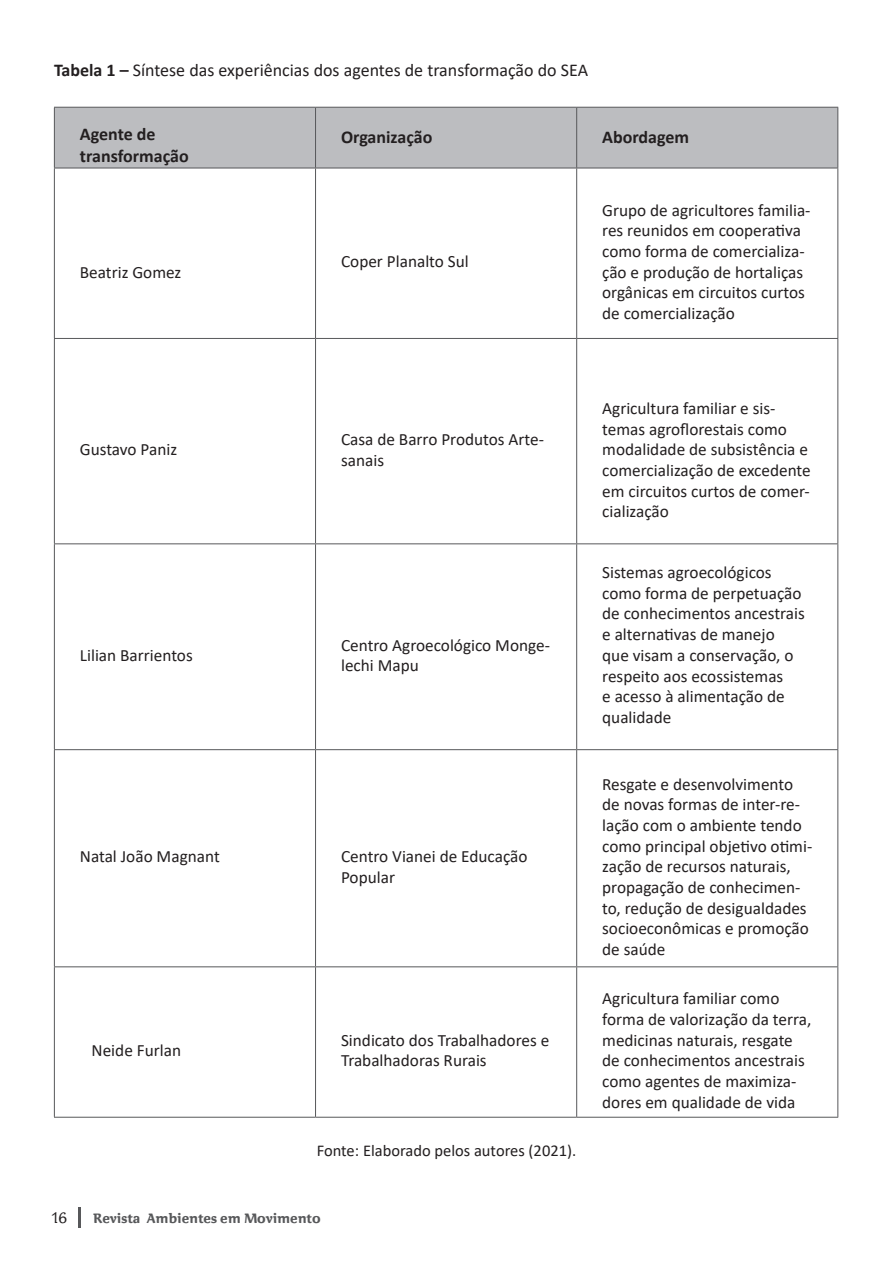
<style>
.page{position:relative;width:893px;height:1263px;background:#fff}
.page>*{position:absolute;margin:0;border:0;box-sizing:border-box;transform-origin:0 0}
.texto-artigos{font:18px "Calibri";color:#231f20}
.texto-artigos-2{font:700 18px "Calibri";color:#231f20}
.texto-artigos-3{font:17.25px/20.7px "Calibri";color:#231f20}
.texto-artigos-4{font:16.5px "Calibri";color:#231f20}
.t1{font:15px "Carrefour Patin";color:#231f20}
.t2{font:700 13.5px "Carrefour Metis";color:#57585a}
.s1{font-weight:700}
</style>
<div class="page">
<hr style="left:79px;top:1207px;width:2px;height:20px;background:#57585a">
<div style="left:55px;top:108px;width:782px;height:60px;background:#bcbdc0"></div>
<hr style="left:54px;top:107px;width:262px;height:1px;background:#57585a">
<hr style="left:54px;top:108px;width:1px;height:60px;background:#57585a">
<hr style="left:316px;top:107px;width:261px;height:1px;background:#57585a">
<hr style="left:315px;top:108px;width:1px;height:60px;background:#57585a">
<hr style="left:577px;top:107px;width:261px;height:1px;background:#57585a">
<hr style="left:576px;top:108px;width:1px;height:60px;background:#57585a">
<hr style="left:837px;top:108px;width:1px;height:60px;background:#57585a">
<hr style="left:54px;top:168px;width:262px;height:1px;background:#57585a">
<hr style="left:316px;top:168px;width:261px;height:1px;background:#57585a">
<hr style="left:577px;top:168px;width:261px;height:1px;background:#57585a">
<hr style="left:54px;top:168px;width:1px;height:170px;background:#57585a">
<hr style="left:315px;top:168px;width:1px;height:170px;background:#57585a">
<hr style="left:576px;top:168px;width:1px;height:170px;background:#57585a">
<hr style="left:837px;top:168px;width:1px;height:170px;background:#57585a">
<hr style="left:54px;top:338px;width:262px;height:1px;background:#57585a">
<hr style="left:54px;top:339px;width:1px;height:204px;background:#57585a">
<hr style="left:316px;top:338px;width:261px;height:1px;background:#57585a">
<hr style="left:315px;top:339px;width:1px;height:204px;background:#57585a">
<hr style="left:577px;top:338px;width:261px;height:1px;background:#57585a">
<hr style="left:576px;top:339px;width:1px;height:204px;background:#57585a">
<hr style="left:837px;top:339px;width:1px;height:204px;background:#57585a">
<hr style="left:54px;top:543px;width:262px;height:1px;background:#57585a">
<hr style="left:54px;top:544px;width:1px;height:205px;background:#57585a">
<hr style="left:316px;top:543px;width:261px;height:1px;background:#57585a">
<hr style="left:315px;top:544px;width:1px;height:205px;background:#57585a">
<hr style="left:577px;top:543px;width:261px;height:1px;background:#57585a">
<hr style="left:576px;top:544px;width:1px;height:205px;background:#57585a">
<hr style="left:837px;top:544px;width:1px;height:205px;background:#57585a">
<hr style="left:54px;top:749px;width:262px;height:1px;background:#57585a">
<hr style="left:54px;top:750px;width:1px;height:216px;background:#57585a">
<hr style="left:316px;top:749px;width:261px;height:1px;background:#57585a">
<hr style="left:315px;top:750px;width:1px;height:216px;background:#57585a">
<hr style="left:577px;top:749px;width:261px;height:1px;background:#57585a">
<hr style="left:576px;top:750px;width:1px;height:216px;background:#57585a">
<hr style="left:837px;top:750px;width:1px;height:216px;background:#57585a">
<hr style="left:315px;top:967px;width:1px;height:150px;background:#57585a">
<hr style="left:576px;top:967px;width:1px;height:150px;background:#57585a">
<hr style="left:54px;top:966px;width:262px;height:1px;background:#57585a">
<hr style="left:54px;top:967px;width:1px;height:150px;background:#57585a">
<hr style="left:316px;top:966px;width:261px;height:1px;background:#57585a">
<hr style="left:577px;top:966px;width:261px;height:1px;background:#57585a">
<hr style="left:837px;top:967px;width:1px;height:150px;background:#57585a">
<hr style="left:54px;top:1117px;width:262px;height:1px;background:#57585a">
<hr style="left:316px;top:1117px;width:261px;height:1px;background:#57585a">
<hr style="left:577px;top:1117px;width:261px;height:1px;background:#57585a">
<p class="texto-artigos" style="left:54px;top:57px;width:536px"><span class="s1">Tabela 1 –</span> Síntese das experiências dos agentes de transformação do SEA</p>
<p class="texto-artigos-2" style="left:80px;top:122px;width:77px">Agente de</p>
<p class="texto-artigos-2" style="left:80px;top:143px;width:110px">transformação</p>
<p class="texto-artigos-3" style="left:80px;top:261px;width:103px">Beatriz Gomez</p>
<p class="texto-artigos-2" style="left:341px;top:125px;width:93px">Organização</p>
<p class="texto-artigos-2" style="left:602px;top:125px;width:88px">Abordagem</p>
<p class="texto-artigos-3" style="left:341px;top:251px;width:129px">Coper Planalto Sul</p>
<p class="texto-artigos-3" style="left:602px;top:199px;width:210px">Grupo de agricultores familia&shy;res reunidos em cooperativa como forma de comercializa&shy;ção e produção de hortaliças orgânicas em circuitos curtos de comercialização</p>
<p class="texto-artigos-3" style="left:80px;top:439px;width:99px">Gustavo Paniz</p>
<p class="texto-artigos-3" style="left:341px;top:428px;width:204px">Casa de Barro Produtos Arte&shy;sanais</p>
<p class="texto-artigos-3" style="left:80px;top:644px;width:114px">Lilian Barrientos</p>
<p class="texto-artigos-3" style="left:341px;top:634px;width:210px">Centro Agroecológico Monge&shy;lechi Mapu</p>
<p class="texto-artigos-3" style="left:80px;top:845px;width:141px">Natal João Magnant</p>
<p class="texto-artigos-3" style="left:341px;top:845px;width:188px">Centro Vianei de Educação<br>Popular</p>
<p class="texto-artigos-3" style="left:92px;top:1039px;width:91px">Neide Furlan</p>
<p class="texto-artigos-3" style="left:341px;top:1029px;width:210px">Sindicato dos Trabalhadores e<br>Trabalhadoras Rurais</p>
<p class="texto-artigos-4" style="left:317px;top:1139px;width:261px">Fonte: Elaborado pelos autores (2021).</p>
<p class="t1" style="left:51px;top:1209px;width:18px">16</p>
<p class="t2" style="left:93px;top:1210px;width:229px">Revista Ambientes em Movimento</p>
<p class="texto-artigos-3" style="left:602px;top:397px;width:210px">Agricultura familiar e sis&shy;temas agroflorestais como modalidade de subsistência e comercialização de excedente em circuitos curtos de comer&shy;cialização</p>
<p class="texto-artigos-3" style="left:602px;top:561px;width:204px">Sistemas agroecológicos como forma de perpetuação de conhecimentos ancestrais e alternativas de manejo que visam a conservação, o respeito aos ecossistemas<br>e acesso à alimentação de qualidade</p>
<p class="texto-artigos-3" style="left:602px;top:773px;width:212px">Resgate e desenvolvimento de novas formas de inter-re&shy;lação com o ambiente tendo como principal objetivo otimi&shy;zação de recursos naturais, propagação de conhecimen&shy;to, redução de desigualdades socioeconômicas e promoção de saúde</p>
<p class="texto-artigos-3" style="left:602px;top:988px;width:211px">Agricultura familiar como forma de valorização da terra, medicinas naturais, resgate de conhecimentos ancestrais como agentes de maximiza&shy;dores em qualidade de vida</p>
</div>
